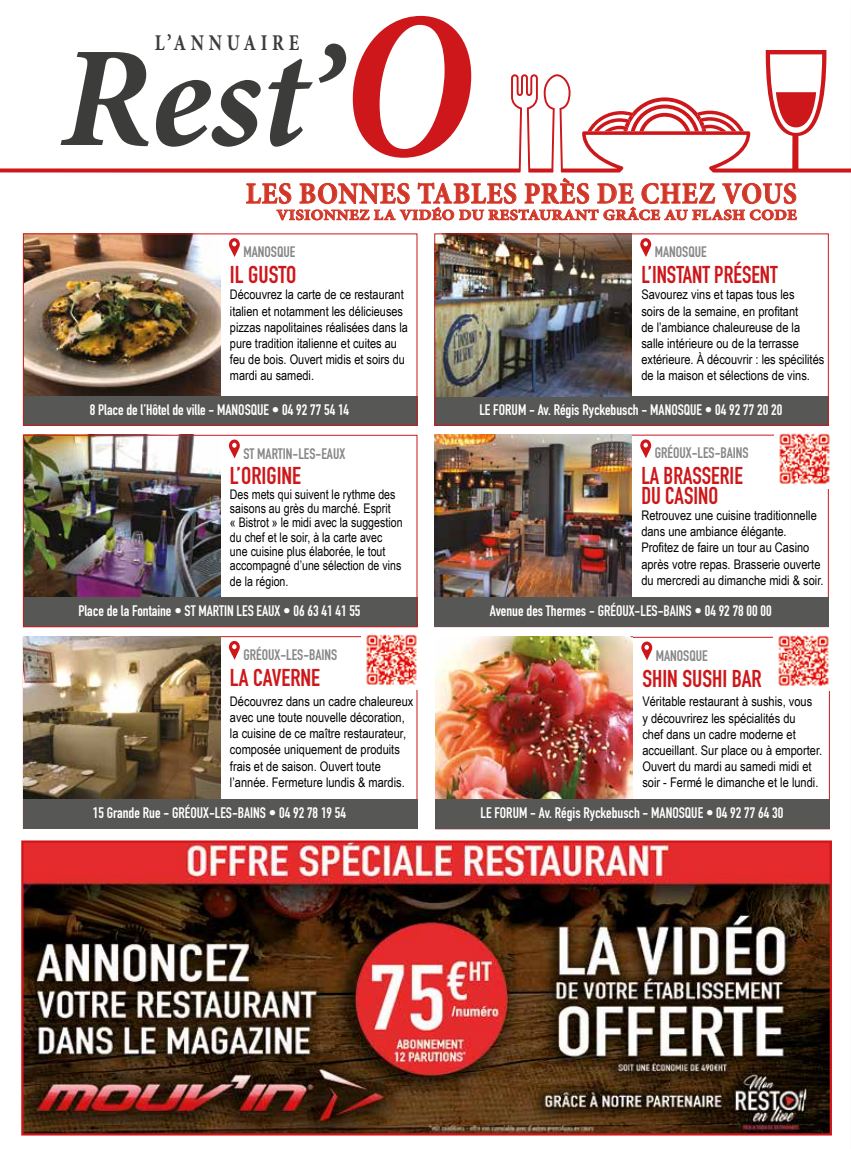
<style>
.page{position:relative;width:851px;height:1149px;background:#fff}
.page>*{position:absolute;margin:0;border:0;box-sizing:border-box;transform-origin:0 0}
.t1{font:italic 700 143.1px "Minion Pro";color:#3c3c3b}
.t2{font:700 29.7px "Minion Pro";letter-spacing:.03em;color:#d23627;scale:.91 1}
.t3{font:700 24px "DIN Condensed";color:#cd171a}
.t4{font:700 24px/19.5px "DIN Condensed";color:#cd171a;scale:.96 1}
.t5{font:700 22.5px "Minion Pro";letter-spacing:.26em;color:#3c3c3b;scale:.8 1}
.t6{font:700 15px "DIN Condensed";color:#fff}
.t7{font:700 15px "DIN Condensed";color:#878787}
.t8{font:700 14.85px "Minion Pro";letter-spacing:.03em;color:#d23627;scale:1.11 1}
.t9{font:13.2px/16.2px "Arial Narrow";color:#000}
.s1{font-size:208.35px;color:#cd171a}
</style>
<div class="page">
<svg style="left:246px;top:178px;width:550px;height:42px"></svg>
<svg style="left:0;top:50px;width:850px;height:123px"></svg>
<img style="left:23px;top:636px;width:197px;height:162px">
<img style="left:23px;top:434px;width:197px;height:163px">
<img style="left:25px;top:235px;width:195px;height:161px">
<div style="left:23px;top:798px;width:394px;height:30px;background:#575756"></div>
<div style="left:23px;top:597px;width:394px;height:30px;background:#575756"></div>
<div style="left:23px;top:396px;width:394px;height:29px;background:#575756"></div>
<svg style="left:229px;top:640px;width:11px;height:19px"></svg>
<svg style="left:229px;top:439px;width:11px;height:19px"></svg>
<svg style="left:229px;top:238px;width:11px;height:19px"></svg>
<img style="left:434px;top:434px;width:197px;height:163px">
<div style="left:434px;top:597px;width:394px;height:29px;background:#575756"></div>
<svg style="left:640px;top:439px;width:11px;height:19px"></svg>
<img style="left:779px;top:433px;width:51px;height:52px">
<div style="left:434px;top:396px;width:394px;height:29px;background:#575756"></div>
<img style="left:436px;top:235px;width:195px;height:161px">
<svg style="left:640px;top:238px;width:11px;height:19px"></svg>
<img style="left:366px;top:634px;width:51px;height:52px">
<img style="left:435px;top:636px;width:197px;height:163px">
<div style="left:435px;top:799px;width:394px;height:29px;background:#575756"></div>
<img style="left:778px;top:635px;width:51px;height:52px">
<svg style="left:641px;top:641px;width:11px;height:19px"></svg>
<div style="left:23px;top:435px;width:394px;height:192px;border:1px solid #cd171a"></div>
<div style="left:23px;top:233px;width:394px;height:192px;border:1px solid #cd171a"></div>
<div style="left:434px;top:233px;width:394px;height:192px;border:1px solid #cd171a"></div>
<img style="left:24px;top:843px;width:804px;height:289px">
<div style="left:21px;top:840px;width:810px;height:295px;border:2px solid #cd171a"></div>
<h1 class="t1" style="left:60px;top:-3px;width:414px">Rest’<span class="s1">O</span></h1>
<h3 class="t5" style="left:155px;top:27px;width:182px">L’ANNUAIRE</h3>
<h2 class="t2" style="left:246px;top:173px;width:606px">LES BONNES TABLES PRÈS DE CHEZ VOUS</h2>
<p class="t8" style="left:276px;top:204px;width:470px">VISIONNEZ LA VIDÉO DU RESTAURANT GRÂCE AU FLASH CODE</p>
<p class="t7" style="left:243px;top:242px;width:53px">MANOSQUE</p>
<h3 class="t3" style="left:230px;top:258px;width:68px">IL GUSTO</h3>
<p class="t9" style="left:230px;top:286px;width:179px">Découvrez la carte de ce restaurant italien et notamment les délicieuses pizzas napolitaines réalisées dans la pure tradition italienne et cuites au feu de bois. Ouvert midis et soirs du mardi au samedi.</p>
<p class="t6" style="left:90px;top:399px;width:261px">8 Place de l’Hôtel de ville - MANOSQUE • 04 92 77 54 14</p>
<p class="t7" style="left:243px;top:443px;width:103px">ST MARTIN-LES-EAUX</p>
<h3 class="t3" style="left:230px;top:460px;width:73px">L’ORIGINE</h3>
<p class="t9" style="left:230px;top:486px;width:174px;line-height:14.2px">Des mets qui suivent le rythme des saisons au grès du marché. Esprit<br>« Bistrot » le midi avec la suggestion du chef et le soir, à la carte avec une cuisine plus élaborée, le tout accompagné d’une sélection de vins</p>
<p class="t9" style="left:230px;top:573px;width:60px">de la région.</p>
<p class="t6" style="left:78px;top:601px;width:283px">Place de la Fontaine • ST MARTIN LES EAUX • 06 63 41 41 55</p>
<p class="t7" style="left:243px;top:644px;width:95px">GRÉOUX-LES-BAINS</p>
<h3 class="t3" style="left:230px;top:661px;width:92px">LA CAVERNE</h3>
<p class="t9" style="left:230px;top:692px;width:185px">Découvrez dans un cadre chaleureux avec une toute nouvelle décoration, la cuisine de ce maître restaurateur, composée uniquement de produits frais et de saison. Ouvert toute l’année. Fermeture lundis &amp; mardis.</p>
<p class="t6" style="left:93px;top:802px;width:255px">15 Grande Rue - GRÉOUX-LES-BAINS • 04 92 78 19 54</p>
<p class="t7" style="left:654px;top:242px;width:53px">MANOSQUE</p>
<h3 class="t4" style="left:641px;top:265px;width:144px">L’INSTANT PRÉSENT</h3>
<p class="t9" style="left:641px;top:286px;width:184px">Savourez vins et tapas tous les<br>soirs de la semaine, en profitant<br>de l’ambiance chaleureuse de la salle intérieure ou de la terrasse extérieure. À découvrir : les spécilités de la maison et sélections de vins.</p>
<p class="t6" style="left:479px;top:399px;width:304px">LE FORUM - Av. Régis Ryckebusch - MANOSQUE • 04 92 77 20 20</p>
<p class="t7" style="left:654px;top:443px;width:95px">GRÉOUX-LES-BAINS</p>
<h3 class="t4" style="left:641px;top:466px;width:107px">LA BRASSERIE<br>DU CASINO</h3>
<p class="t9" style="left:641px;top:506px;width:184px">Retrouvez une cuisine traditionnelle dans une ambiance élégante.<br>Profitez de faire un tour au Casino après votre repas. Brasserie ouverte du mercredi au dimanche midi &amp; soir.</p>
<p class="t6" style="left:490px;top:600px;width:283px">Avenue des Thermes - GRÉOUX-LES-BAINS • 04 92 78 00 00</p>
<p class="t7" style="left:655px;top:645px;width:53px">MANOSQUE</p>
<h3 class="t3" style="left:642px;top:661px;width:121px">SHIN SUSHI BAR</h3>
<p class="t9" style="left:642px;top:692px;width:181px">Véritable restaurant à sushis, vous<br>y découvrirez les spécialités du<br>chef dans un cadre moderne et accueillant. Sur place ou à emporter.<br>Ouvert du mardi au samedi midi et soir - Fermé le dimanche et le lundi.</p>
<p class="t6" style="left:480px;top:802px;width:304px">LE FORUM - Av. Régis Ryckebusch - MANOSQUE • 04 92 77 64 30</p>
</div>
